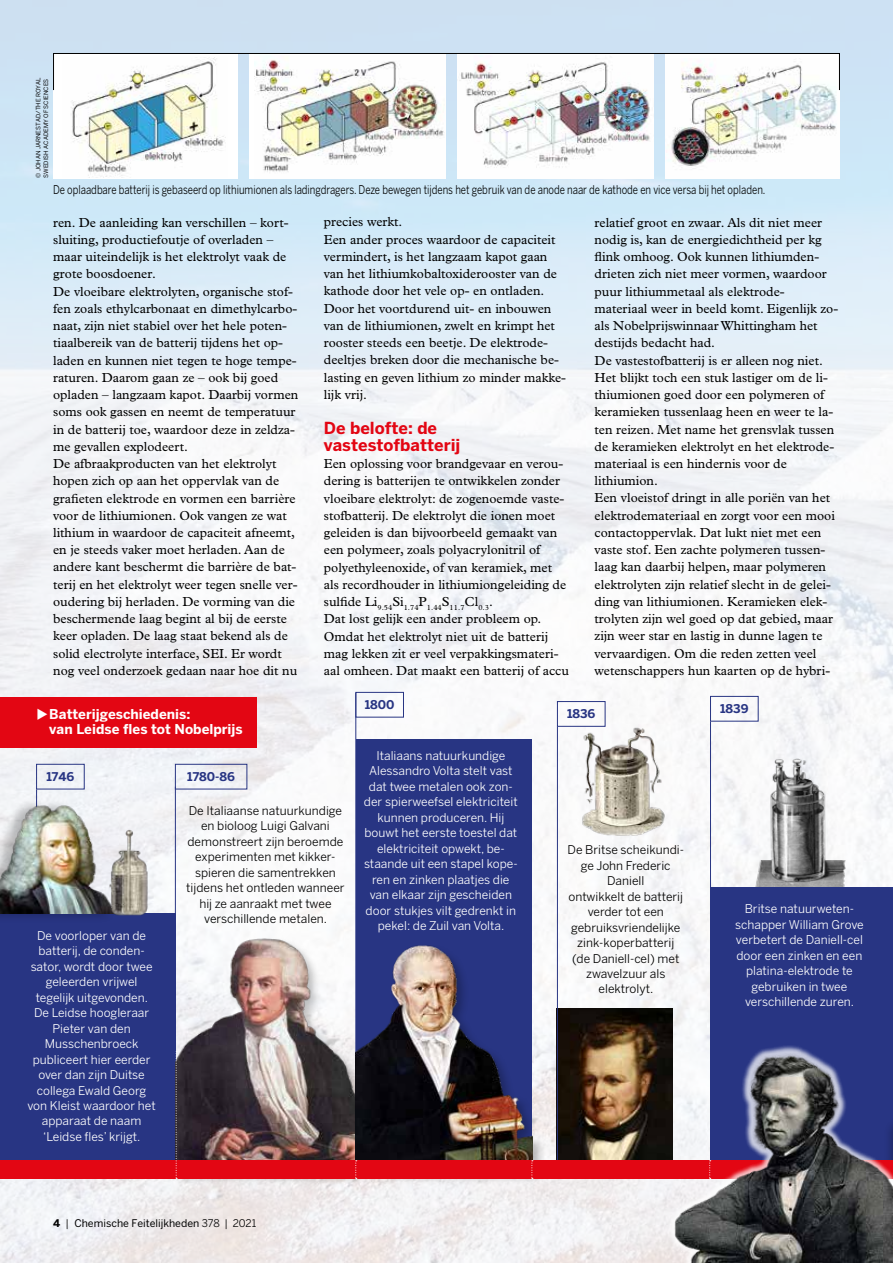
<style>
.page{position:relative;width:893px;height:1263px;background:#fff}
.page>*{position:absolute;margin:0;border:0;box-sizing:border-box;transform-origin:0 0}
.t1{font:700 16.5px/17.2px "Benton Sans";color:#e30613}
.t2{font:700 13.5px/15.5px "Benton Sans";color:#fff}
.t3{font:13.2px/17.2px "Plantin Std";color:#000}
.t4{font:12px/15.5px "Benton Sans";color:#fff;text-align:center}
.t5{font:12px/15.5px "Benton Sans";color:#000;text-align:center}
.t6{font:12px "Benton Sans";color:#000;scale:.8 1}
.t7{font:700 12px "Benton Sans";color:#283583}
.t8{font:10.5px "Benton Sans";color:#000}
.t9{font:7.65px "Plantin Std";color:#000}
.t10{font:6px/7.5px "Benton Sans";color:#000}
.s1{font-weight:700}
.s2{font-style:inherit}
</style>
<div class="page">
<img style="left:0;top:0;width:893px;height:1263px">
<div style="left:53px;top:53px;width:184px;height:126px;background:#fff"></div>
<img style="left:71px;top:57px;width:155px;height:120px">
<div style="left:250px;top:53px;width:196px;height:126px;background:#fff"></div>
<img style="left:256px;top:60px;width:188px;height:112px">
<img style="left:458px;top:55px;width:196px;height:124px">
<div style="left:666px;top:53px;width:174px;height:126px;background:#fff"></div>
<img style="left:668px;top:64px;width:172px;height:105px">
<div style="left:53px;top:53px;width:787px;height:37px;border:1px solid #000"></div>
<hr style="left:36px;top:789px;width:1px;height:71px;background:#283583">
<div style="left:36px;top:764px;width:49px;height:25px;border:1px solid #283583"></div>
<div style="left:355px;top:692px;width:49px;height:25px;border:1px solid #283583"></div>
<img style="left:558px;top:1008px;width:114px;height:152px">
<div style="left:356px;top:740px;width:176px;height:439px;background:#283583"></div>
<img style="left:750px;top:755px;width:97px;height:133px">
<div style="left:0;top:913px;width:176px;height:266px;background:#283583"></div>
<div style="left:710px;top:888px;width:183px;height:291px;background:#283583"></div>
<hr style="left:355px;top:693px;width:1px;height:450px;background:#283583">
<hr style="left:710px;top:721px;width:1px;height:188px;background:#283583">
<hr style="left:557px;top:727px;width:1px;height:433px;background:#283583">
<div style="left:557px;top:701px;width:48px;height:26px;border:1px solid #283583"></div>
<hr style="left:175px;top:787px;width:1px;height:147px;background:#283583">
<div style="left:175px;top:764px;width:72px;height:25px;border:1px solid #283583"></div>
<div style="left:0;top:799px;width:117px;height:125px;background:#000;opacity:.25"></div>
<img style="left:0;top:802px;width:154px;height:111px">
<img style="left:108px;top:826px;width:43px;height:92px">
<div style="left:173px;top:937px;width:197px;height:248px;background:#000;opacity:.25"></div>
<img style="left:176px;top:924px;width:180px;height:236px">
<div style="left:353px;top:943px;width:194px;height:242px;background:#000;opacity:.25"></div>
<img style="left:356px;top:937px;width:176px;height:223px">
<div style="left:0;top:1160px;width:893px;height:19px;background:#e30613"></div>
<img style="left:658px;top:1027px;width:235px;height:236px">
<div style="left:0;top:697px;width:257px;height:50px;background:#e30613"></div>
<div style="left:710px;top:696px;width:49px;height:25px;border:1px solid #283583"></div>
<img style="left:575px;top:722px;width:92px;height:114px">
<svg style="left:176px;top:1051px;width:1px;height:128px"></svg>
<svg style="left:355px;top:1160px;width:2px;height:19px"></svg>
<svg style="left:531px;top:1160px;width:2px;height:19px"></svg>
<svg style="left:709px;top:1160px;width:2px;height:19px"></svg>
<p class="t10" style="left:35px;top:178px;width:102px;rotate:-90deg">© JOHAN JARNESTAD/THE ROYAL<br>SWEDISH ACADEMY OF SCIENCES</p>
<p class="t6" style="left:53px;top:183px;width:892px">De oplaadbare batterij is gebaseerd op lithiumionen als ladingdragers. Deze bewegen tijdens het gebruik van de anode naar de kathode en vice versa bij het opladen.</p>
<p class="t3" style="left:53px;top:214px;width:247px">ren. De aanleiding kan verschillen – kort&shy;sluiting, productiefoutje of overladen – maar uiteindelijk is het elektrolyt vaak de grote boosdoener.<br>De vloeibare elektrolyten, organische stof&shy;fen zoals ethylcarbonaat en dimethylcarbo&shy;naat, zijn niet stabiel over het hele poten&shy;tiaalbereik van de batterij tijdens het op-- laden en kunnen niet tegen te hoge tempe&shy;raturen. Daarom gaan ze – ook bij goed opladen – langzaam kapot. Daarbij vormen soms ook gassen en neemt de temperatuur in de batterij toe, waardoor deze in zeldza&shy;me gevallen explodeert.<br>De afbraakproducten van het elektrolyt hopen zich op aan het oppervlak van de grafieten elektrode en vormen een barrière voor de lithiumionen. Ook vangen ze wat lithium in waardoor de capaciteit afneemt, en je steeds vaker moet herladen. Aan de andere kant beschermt die barrière de bat&shy;terij en het elektrolyt weer tegen snelle ver&shy;oudering bij herladen. De vorming van die beschermende laag begint al bij de eerste keer opladen. De laag staat bekend als de solid electrolyte interface, SEI. Er wordt nog veel onderzoek gedaan naar hoe dit nu</p>
<p class="t3" style="left:324px;top:213px;width:244px">precies werkt.<br>Een ander proces waardoor de capaciteit vermindert, is het langzaam kapot gaan van het lithiumkobaltoxiderooster van de kathode door het vele op- en ontladen.<br>Door het voortdurend uit- en inbouwen van de lithiumionen, zwelt en krimpt het rooster steeds een beetje. De elektrode&shy;deeltjes breken door die mechanische be&shy;lasting en geven lithium zo minder makke&shy;lijk vrij.</p>
<p class="t3" style="left:595px;top:214px;width:245px">relatief groot en zwaar. Als dit niet meer nodig is, kan de energiedichtheid per kg flink omhoog. Ook kunnen lithiumden&shy;drieten zich niet meer vormen, waardoor puur lithiummetaal als elektrode-- materiaal weer in beeld komt. Eigenlijk zo&shy;als Nobelprijswinnaar Whittingham het destijds bedacht had.<br>De vastestofbatterij is er alleen nog niet.<br>Het blijkt toch een stuk lastiger om de li&shy;thiumionen goed door een polymeren of keramieken tussenlaag heen en weer te la&shy;ten reizen. Met name het grensvlak tussen de keramieken elektrolyt en het elektrode&shy;materiaal is een hindernis voor de lithiumion.<br>Een vloeistof dringt in alle poriën van het elektrodemateriaal en zorgt voor een mooi contactoppervlak. Dat lukt niet met een vaste stof. Een zachte polymeren tussen&shy;laag kan daarbij helpen, maar polymeren elektrolyten zijn relatief slecht in de gelei&shy;ding van lithiumionen. Keramieken elek&shy;trolyten zijn wel goed op dat gebied, maar zijn weer star en lastig in dunne lagen te vervaardigen. Om die reden zetten veel wetenschappers hun kaarten op de hybri-</p>
<p class="t7" style="left:567px;top:707px;width:30px">1836</p>
<p class="t1" style="left:324px;top:419px;width:138px">De belofte: de vastestofbatterij</p>
<p class="t3" style="left:324px;top:455px;width:244px">Een oplossing voor brandgevaar en verou&shy;dering is batterijen te ontwikkelen zonder vloeibare elektrolyt: de zogenoemde vaste&shy;stofbatterij. De elektrolyt die ionen moet geleiden is dan bijvoorbeeld gemaakt van een polymeer, zoals polyacrylonitril of polyethyleenoxide, of van keramiek, met als recordhouder in lithiumiongeleiding de</p>
<p class="t9" style="left:324px;top:603px;width:170px"><sup>sulfide</sup> <sup>Li</sup>9.54<sup>Si</sup>1.74<sup>P</sup>1.44<sup>S</sup>11.7<sup>Cl</sup>0.3<sup>.</sup></p>
<p class="t3" style="left:324px;top:610px;width:246px">Dat lost gelijk een ander probleem op.<br>Omdat het elektrolyt niet uit de batterij mag lekken zit er veel verpakkingsmateri&shy;aal omheen. Dat maakt een batterij of accu</p>
<p class="t7" style="left:365px;top:698px;width:31px">1800</p>
<p class="t2" style="left:49px;top:706px;width:195px;text-indent:-13px">◆Batterijgeschiedenis:<br>van Leidse fles tot Nobelprijs</p>
<p class="t7" style="left:720px;top:702px;width:30px">1839</p>
<p class="t7" style="left:46px;top:769px;width:29px">1746</p>
<p class="t4" style="left:27px;top:928px;width:130px">De voorloper van de batterij, de conden&shy;sator, wordt door twee geleerden vrijwel tegelijk uitgevonden.<br>De Leidse hoogleraar<br>Pieter van den<br>Musschenbroeck publiceert hier eerder over dan zijn Duitse collega Ewald Georg von Kleist waardoor het apparaat de naam ‘Leidse fles’ krijgt.</p>
<p class="t7" style="left:187px;top:769px;width:49px">1780-86</p>
<p class="t5" style="left:186px;top:802px;width:160px">De Italiaanse natuurkundige en bioloog Luigi Galvani demonstreert zijn beroemde experimenten met kikker&shy;spieren die samentrekken tijdens het ontleden wanneer hij ze aanraakt met twee verschillende metalen.</p>
<p class="t4" style="left:364px;top:748px;width:155px">Italiaans natuurkundige<br>Alessandro Volta stelt vast dat twee metalen ook zon&shy;der spierweefsel elektriciteit kunnen produceren. Hij bouwt het eerste toestel dat elektriciteit opwekt, be&shy;staande uit een stapel kope&shy;ren en zinken plaatjes die van elkaar zijn gescheiden door stukjes vilt gedrenkt in pekel: de Zuil van Volta.</p>
<p class="t8" style="left:53px;top:1217px;width:205px"><span class="s1">4</span> <span class="s2">|</span> Chemische Feitelijkheden <span class="s2">378 | 2021</span></p>
<p class="t5" style="left:568px;top:842px;width:118px">De Britse scheikundi&shy;ge John Frederic<br>Daniell<br>ontwikkelt de batterij verder tot een gebruiksvriendelijke zink-koperbatterij (de Daniell-cel) met zwavelzuur als elektrolyt.</p>
<p class="t4" style="left:735px;top:901px;width:130px">Britse natuurweten&shy;schapper William Grove verbetert de Daniell-cel door een zinken en een platina-elektrode te gebruiken in twee verschillende zuren.</p>
</div>
